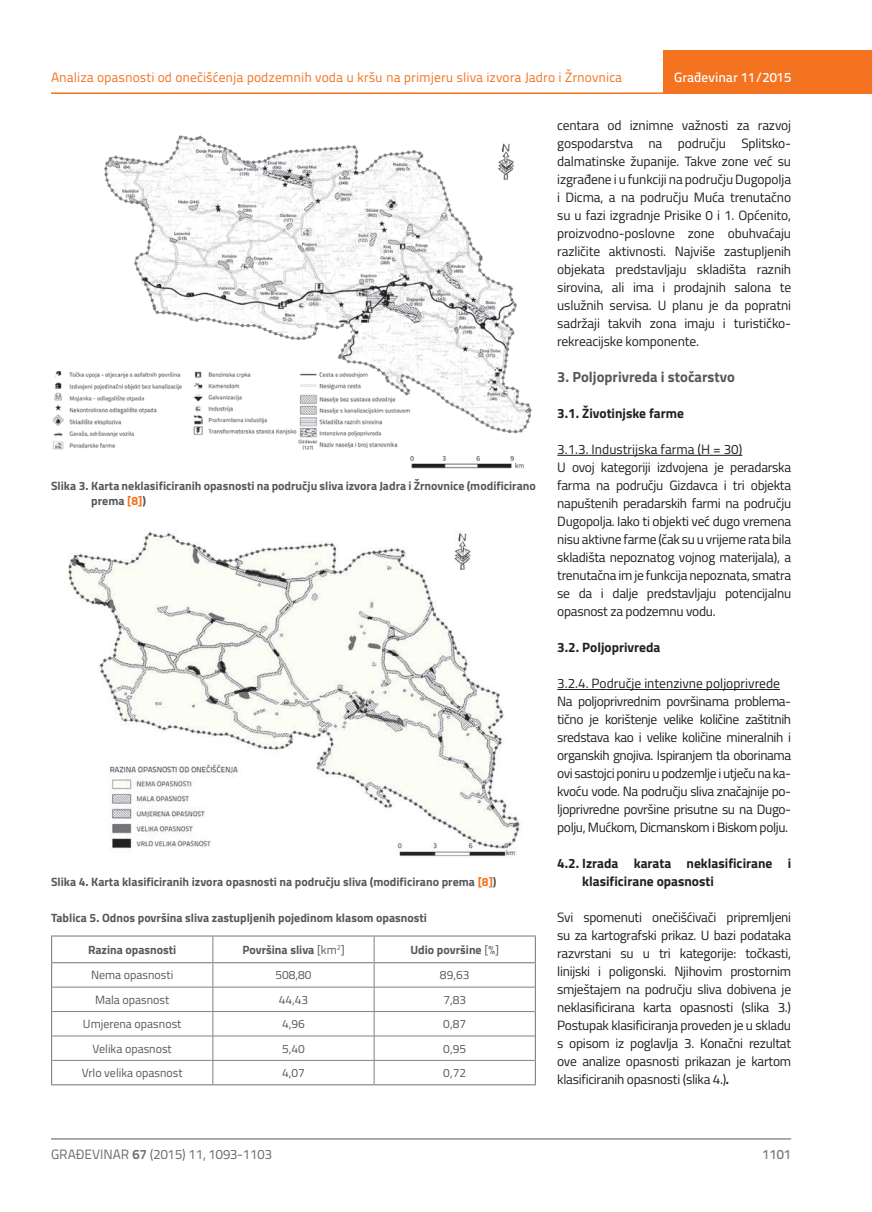
<style>
.page{position:relative;width:872px;height:1212px;background:#fff}
.page>*{position:absolute;margin:0;border:0;box-sizing:border-box;transform-origin:0 0}
.t1{font:700 14.7px "Titillium";color:#57585a}
.t2{font:13.5px/18px "Titillium";letter-spacing:-.02em;color:#231f20;text-align:justify}
.t3{font:700 13.5px/18px "Titillium";color:#231f20}
.t4{font:13.5px "Titillium Text 22 L";color:#f47321}
.t5{font:13.5px "Titillium Text 22 L";color:#6c6d70}
.t6{font:500 13.5px "Titillium Text 22 L";color:#fff}
.t7{font:500 13.5px "Titillium Text 22 L";color:#787a7d}
.t8{font:700 12px/15px "Titillium";color:#57585a}
.t9{font:12px "Titillium";color:#57585a}
.s1{font-weight:700;font-style:italic}
.s2{color:#f47321}
.s3{font-weight:400}
.s4{font-weight:700}
</style>
<div class="page">
<hr style="left:51px;top:92px;width:821px;height:2px;background:#f47321">
<div style="left:663px;top:50px;width:209px;height:44px;background:#f47321"></div>
<hr style="left:51px;top:1139px;width:740px;height:1px;background:#57585a">
<hr style="left:557px;top:455px;width:185px;height:1px;background:#231f20">
<hr style="left:557px;top:689px;width:223px;height:1px;background:#231f20">
<img style="left:52px;top:135px;width:480px;height:334px">
<img style="left:68px;top:531px;width:455px;height:327px">
<hr style="left:52px;top:987px;width:161px;height:1px;background:#808285">
<hr style="left:213px;top:987px;width:161px;height:1px;background:#808285">
<hr style="left:374px;top:987px;width:161px;height:1px;background:#808285">
<hr style="left:52px;top:1011px;width:161px;height:1px;background:#808285">
<hr style="left:213px;top:1011px;width:161px;height:1px;background:#808285">
<hr style="left:374px;top:1011px;width:161px;height:1px;background:#808285">
<hr style="left:52px;top:1036px;width:161px;height:1px;background:#808285">
<hr style="left:213px;top:1036px;width:161px;height:1px;background:#808285">
<hr style="left:374px;top:1036px;width:161px;height:1px;background:#808285">
<hr style="left:52px;top:1060px;width:161px;height:1px;background:#808285">
<hr style="left:213px;top:1060px;width:161px;height:1px;background:#808285">
<svg style="left:213px;top:936px;width:1px;height:148px"></svg>
<hr style="left:374px;top:1060px;width:161px;height:1px;background:#808285">
<svg style="left:374px;top:936px;width:1px;height:148px"></svg>
<hr style="left:51px;top:1084px;width:162px;height:1px;background:#808285">
<hr style="left:213px;top:1084px;width:161px;height:1px;background:#808285">
<hr style="left:374px;top:1084px;width:162px;height:1px;background:#808285">
<hr style="left:51px;top:935px;width:162px;height:1px;background:#808285">
<svg style="left:51px;top:936px;width:1px;height:148px"></svg>
<hr style="left:213px;top:935px;width:161px;height:1px;background:#808285">
<hr style="left:374px;top:935px;width:162px;height:1px;background:#808285">
<svg style="left:535px;top:936px;width:1px;height:148px"></svg>
<hr style="left:51px;top:962px;width:162px;height:1px;background:#808285">
<hr style="left:213px;top:962px;width:161px;height:1px;background:#808285">
<hr style="left:374px;top:962px;width:162px;height:1px;background:#808285">
<p class="t4" style="left:51px;top:68px;width:573px">Analiza opasnosti od onečišćenja podzemnih voda u kršu na primjeru sliva izvora Jadro i Žrnovnica</p>
<p class="t2" style="left:557px;top:115px;width:235px">centara od iznimne važnosti za razvoj gospodarstva na području Splitsko&shy;dalmatinske županije. Takve zone već su izgrađene i u funkciji na području Dugopolja i Dicma, a na području Muća trenutačno su u fazi izgradnje Prisike 0 i 1. Općenito, proizvodno-poslovne zone obuhvaćaju različite aktivnosti. Najviše zastupljenih objekata predstavljaju skladišta raznih sirovina, ali ima i prodajnih salona te uslužnih servisa. U planu je da popratni sadržaji takvih zona imaju i turističko&shy;rekreacijske komponente.</p>
<p class="t1" style="left:557px;top:365px;width:179px">3. Poljoprivreda i stočarstvo</p>
<p class="t3" style="left:557px;top:403px;width:128px">3.1. Životinjske farme</p>
<p class="t2" style="left:557px;top:439px;width:235px;text-align:left">3.1.3. Industrijska farma (H = 30)<br>U ovoj kategoriji izdvojena je peradarska farma na području Gizdavca i tri objekta napuštenih peradarskih farmi na području Dugopolja. Iako ti objekti već dugo vremena nisu aktivne farme (čak su u vrijeme rata bila skladišta nepoznatog vojnog materijala), a trenutačna im je funkcija nepoznata, smatra se da i dalje predstavljaju potencijalnu opasnost za podzemnu vodu.</p>
<p class="t3" style="left:557px;top:637px;width:105px">3.2. Poljoprivreda</p>
<p class="t2" style="left:557px;top:674px;width:235px;text-align:left">3.2.4. Područje intenzivne poljoprivrede Na poljoprivrednim površinama problema&shy;tično je korištenje velike količine zaštitnih sredstava kao i velike količine mineralnih i organskih gnojiva. Ispiranjem tla oborinama ovi sastojci poniru u podzemlje i utječu na ka&shy;kvoću vode. Na području sliva značajnije po&shy;ljoprivredne površine prisutne su na Dugo&shy;polju, Mućkom, Dicmanskom i Biskom polju.</p>
<p class="t3" style="left:582px;top:854px;width:210px;text-indent:-25px">4.2. Izrada karata neklasificirane i klasificirane opasnosti</p>
<p class="t2" style="left:557px;top:908px;width:235px">Svi spomenuti onečišćivači pripremljeni su za kartografski prikaz. U bazi podataka razvrstani su u tri kategorije: točkasti, linijski i poligonski. Njihovim prostornim smještajem na području sliva dobivena je neklasificirana karta opasnosti (slika 3.)<br>Postupak klasificiranja proveden je u skladu s opisom iz poglavlja 3. Konačni rezultat ove analize opasnosti prikazan je kartom klasificiranih opasnosti (slika 4.)<span class="s1">.</span></p>
<p class="t6" style="left:674px;top:67px;width:118px">Građevinar 11/2015</p>
<p class="t8" style="left:91px;top:477px;width:446px;text-indent:-40px">Slika 3. Karta neklasificiranih opasnosti na području sliva izvora Jadra i Žrnovnice (modificirano prema <span class="s2">[8]</span>)</p>
<p class="t8" style="left:51px;top:874px;width:447px">Slika 4. Karta klasificiranih izvora opasnosti na području sliva (modificirano prema <span class="s2">[8]</span>)</p>
<p class="t8" style="left:51px;top:910px;width:377px">Tablica 5. Odnos površina sliva zastupljenih pojedinom klasom opasnosti</p>
<p class="t8" style="left:88px;top:941px;width:90px">Razina opasnosti</p>
<p class="t8" style="left:242px;top:941px;width:104px">Površina sliva <span class="s3">[km</span><sup>2</sup><span class="s3">]</span></p>
<p class="t8" style="left:410px;top:941px;width:90px">Udio površine <span class="s3">[%]</span></p>
<p class="t9" style="left:91px;top:966px;width:84px">Nema opasnosti</p>
<p class="t9" style="left:275px;top:966px;width:38px">508,80</p>
<p class="t9" style="left:440px;top:966px;width:31px">89,63</p>
<p class="t9" style="left:95px;top:991px;width:76px">Mala opasnost</p>
<p class="t9" style="left:279px;top:991px;width:31px">44,43</p>
<p class="t9" style="left:443px;top:991px;width:24px">7,83</p>
<p class="t9" style="left:83px;top:1015px;width:100px">Umjerena opasnost</p>
<p class="t9" style="left:282px;top:1015px;width:24px">4,96</p>
<p class="t9" style="left:443px;top:1015px;width:24px">0,87</p>
<p class="t9" style="left:93px;top:1040px;width:81px">Velika opasnost</p>
<p class="t9" style="left:282px;top:1040px;width:24px">5,40</p>
<p class="t9" style="left:443px;top:1040px;width:24px">0,95</p>
<p class="t9" style="left:82px;top:1064px;width:102px">Vrlo velika opasnost</p>
<p class="t9" style="left:282px;top:1064px;width:24px">4,07</p>
<p class="t9" style="left:443px;top:1064px;width:24px">0,72</p>
<p class="t5" style="left:51px;top:1144px;width:222px">GRAĐEVINAR <span class="s4">67</span> (2015) 11, 1093-1103</p>
<p class="t7" style="left:762px;top:1144px;width:30px">1101</p>
</div>
